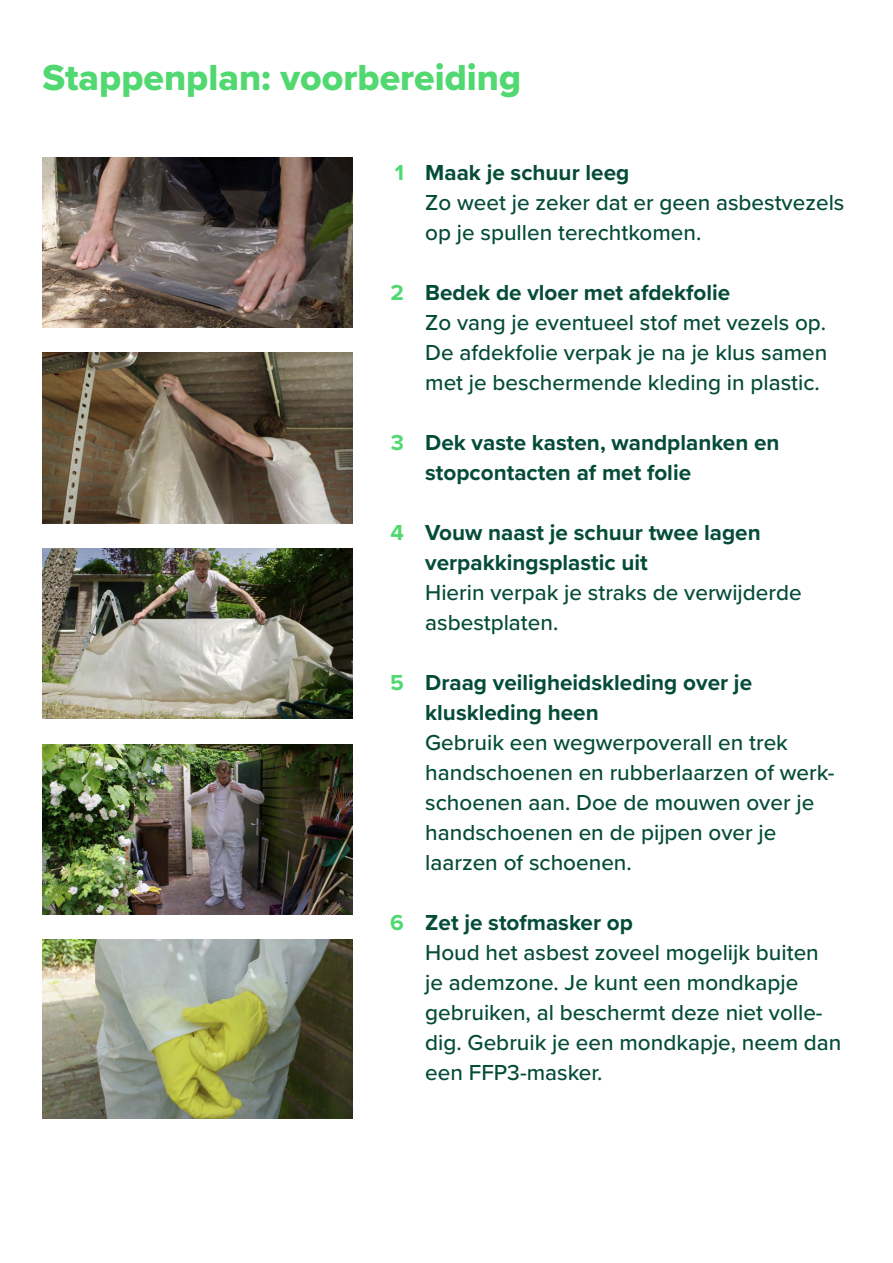
<style>
.page{position:relative;width:893px;height:1263px;background:#fff}
.page>*{position:absolute;margin:0;border:0;box-sizing:border-box;transform-origin:0 0}
.t1{font:37.5px "Proxima Nova Extrabld";color:#51d870}
.t2{font:500 22.5px/30px "Proxima Nova";color:#054c38}
.t3{font:700 22.5px/30px "Proxima Nova";color:#054c38}
.s1{font-weight:700;color:#51d870}
.s2{font-weight:700}
.s3{color:#51d870}
</style>
<div class="page">
<img style="left:43px;top:157px;width:310px;height:170px">
<img style="left:43px;top:353px;width:310px;height:170px">
<img style="left:43px;top:549px;width:310px;height:170px">
<img style="left:43px;top:744px;width:310px;height:170px">
<img style="left:43px;top:940px;width:310px;height:178px">
<h1 class="t1" style="left:43px;top:50px;width:480px">Stappenplan: voorbereiding</h1>
<p class="t2" style="left:425px;top:157px;width:421px;text-indent:-31px"><span class="s1">1</span> <span class="s2">Maak je schuur leeg<br></span>Zo weet je zeker dat er geen asbestvezels op je spullen terechtkomen.</p>
<p class="t2" style="left:425px;top:277px;width:404px;text-indent:-35px"><span class="s1">2</span> <span class="s2">Bedek de vloer met afdekfolie<br></span>Zo vang je eventueel stof met vezels op.<br>De afdekfolie verpak je na je klus samen met je beschermende kleding in plastic.</p>
<p class="t3" style="left:425px;top:427px;width:356px;text-indent:-34px"><span class="s3">3</span> Dek vaste kasten, wandplanken en stopcontacten af met folie</p>
<p class="t3" style="left:425px;top:517px;width:337px;text-indent:-35px"><span class="s3">4</span> Vouw naast je schuur twee lagen verpakkingsplastic uit</p>
<p class="t2" style="left:425px;top:577px;width:378px">Hierin verpak je straks de verwijderde asbestplaten.</p>
<p class="t3" style="left:425px;top:667px;width:328px;text-indent:-35px"><span class="s3">5</span> Draag veiligheidskleding over je kluskleding heen</p>
<p class="t2" style="left:425px;top:727px;width:411px">Gebruik een wegwerpoverall en trek handschoenen en rubberlaarzen of werk&shy;schoenen aan. Doe de mouwen over je handschoenen en de pijpen over je laarzen of schoenen.</p>
<p class="t2" style="left:425px;top:907px;width:418px;text-indent:-35px"><span class="s1">6</span> <span class="s2">Zet je stofmasker op<br></span>Houd het asbest zoveel mogelijk buiten je ademzone. Je kunt een mondkapje gebruiken, al beschermt deze niet volle&shy;dig. Gebruik je een mondkapje, neem dan een FFP3-masker.</p>
</div>
